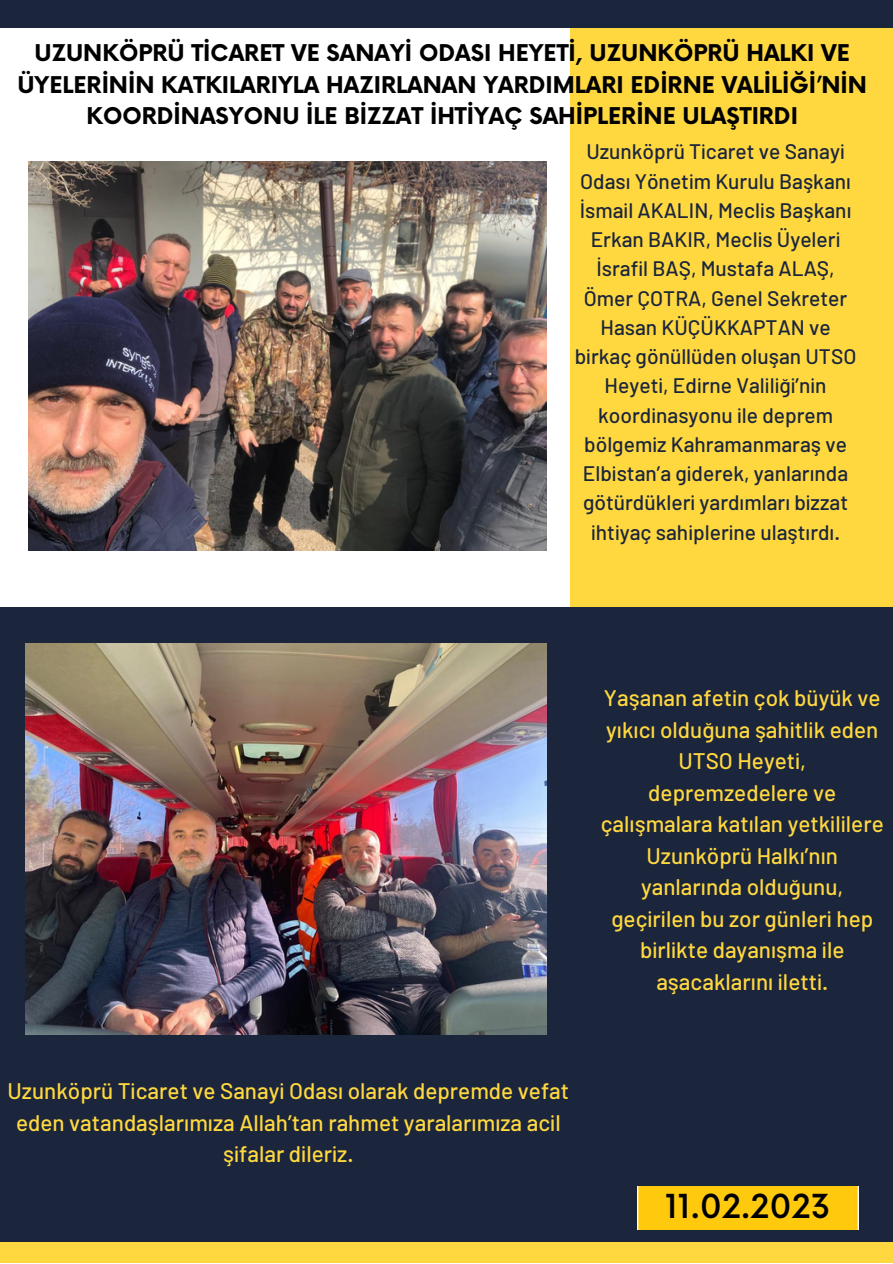
<style>
.page{position:relative;width:893px;height:1264px;background:#fff}
.page>*{position:absolute;margin:0;border:0;box-sizing:border-box;transform-origin:0 0}
.t1{font:500 32.25px "Now";color:#000}
.t2{font:500 22.5px/31.5px "Barlow";color:#ffd840;text-align:center}
.t3{font:700 22.5px/31.5px "Now";color:#000;text-align:center}
.t4{font:500 21px/29.2px "Barlow";color:#1b253c;text-align:center}
</style>
<div class="page">
<div style="left:570px;top:8px;width:322px;height:607px;background:#ffd840"></div>
<div style="left:0;top:607px;width:892px;height:634px;background:#1b253c"></div>
<div style="left:0;top:0;width:892px;height:27px;background:#1b253c"></div>
<div style="left:0;top:1242px;width:892px;height:20px;background:#ffd840"></div>
<div style="left:637px;top:1186px;width:221px;height:43px;background:#ffc90e"></div>
<img style="left:28px;top:161px;width:518px;height:389px">
<img style="left:25px;top:644px;width:521px;height:390px">
<p class="t3" style="left:17px;top:39px;width:851px">UZUNKÖPRÜ TİCARET VE SANAYİ ODASI HEYETİ, UZUNKÖPRÜ HALKI VE<br>ÜYELERİNİN KATKILARIYLA HAZIRLANAN YARDIMLARI EDİRNE VALİLİĞİ’NİN<br>KOORDİNASYONU İLE BİZZAT İHTİYAÇ SAHİPLERİNE ULAŞTIRDI</p>
<p class="t4" style="left:574px;top:136px;width:283px">Uzunköprü Ticaret ve Sanayi<br>Odası Yönetim Kurulu Başkanı<br>İsmail AKALIN, Meclis Başkanı<br>Erkan BAKIR, Meclis Üyeleri<br>İsrafil BAŞ, Mustafa ALAŞ,<br>Ömer ÇOTRA, Genel Sekreter<br>Hasan KÜÇÜKKAPTAN ve birkaç gönüllüden oluşan UTSO<br>Heyeti, Edirne Valiliği’nin koordinasyonu ile deprem bölgemiz Kahramanmaraş ve<br>Elbistan’a giderek, yanlarında götürdükleri yardımları bizzat ihtiyaç sahiplerine ulaştırdı.</p>
<p class="t2" style="left:600px;top:681px;width:284px">Yaşanan afetin çok büyük ve yıkıcı olduğuna şahitlik eden<br>UTSO Heyeti, depremzedelere ve çalışmalara katılan yetkililere<br>Uzunköprü Halkı’nın yanlarında olduğunu, geçirilen bu zor günleri hep birlikte dayanışma ile aşacaklarını iletti.</p>
<p class="t2" style="left:7px;top:1074px;width:563px">Uzunköprü Ticaret ve Sanayi Odası olarak depremde vefat eden vatandaşlarımıza Allah’tan rahmet yaralarımıza acil şifalar dileriz.</p>
<h1 class="t1" style="left:665px;top:1188px;width:167px">11.02.2023</h1>
</div>
